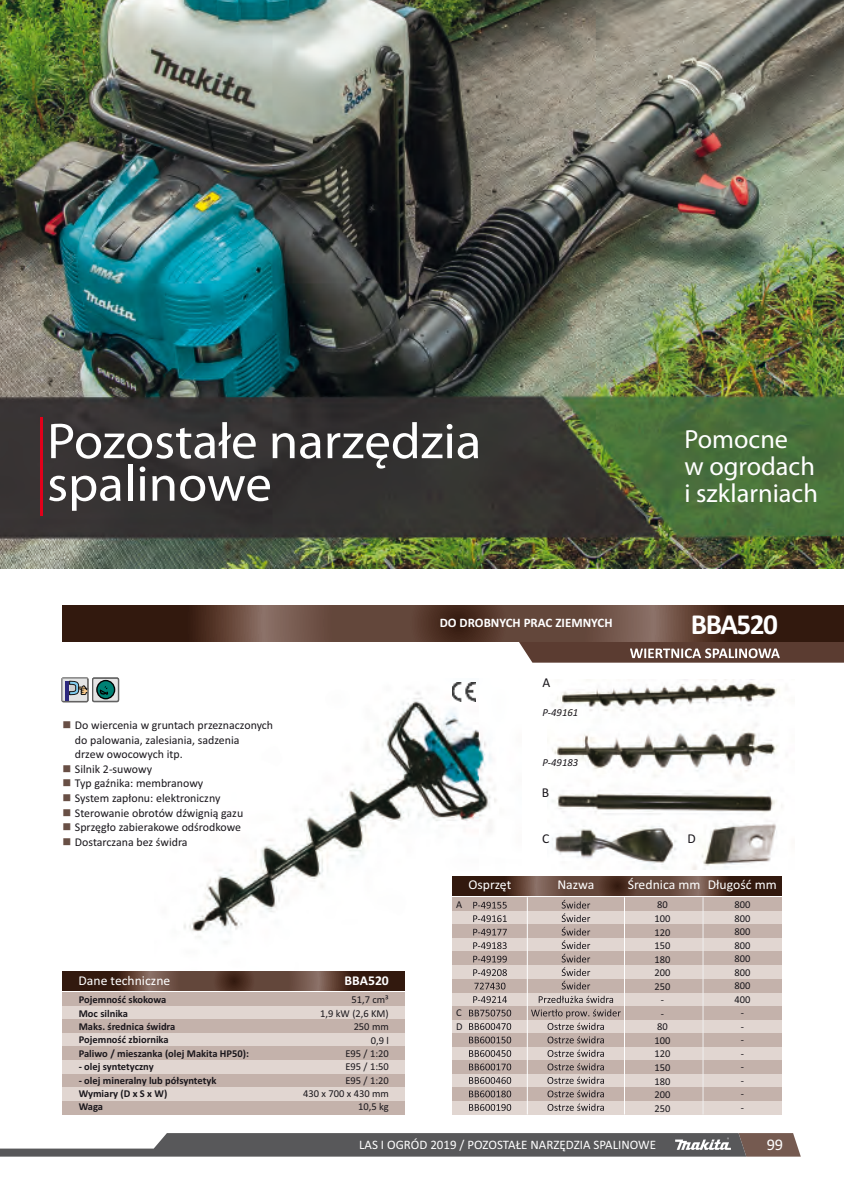
<style>
.page{position:relative;width:844px;height:1191px;background:#fff}
.page>*{position:absolute;margin:0;border:0;box-sizing:border-box;transform-origin:0 0}
.t1{font:50.75px/42.5px "Myriad Pro";color:#fff;scale:1.04 1}
.t2{font:700 29.22px "Calibri";letter-spacing:-.05em;color:#fff}
.t3{font:26.25px/27.1px "Myriad Pro";color:#fff}
.t4{font:16.28px "Calibri";color:#fff}
.t5{font:13.65px "Calibri";color:#1a171c}
.t6{font:13.47px "Calibri";color:#fff}
.t7{font:700 13.47px "Calibri";color:#fff}
.t8{font:12.95px "Calibri";color:#fff}
.t9{font:700 12.95px "Calibri";color:#fff}
.t10{font:11.9px/14.5px "Calibri";color:#1a171c}
.t11{font:italic 10.67px "Calibri";color:#1a171c}
.t12{font:700 10.5px/13.3px "Calibri";color:#1a171c}
.t13{font:10.5px/13.5px "Calibri";color:#1a171c;text-align:center}
.s1{color:#684f45}
</style>
<div class="page">
<img style="left:551px;top:679px;width:231px;height:191px">
<img style="left:184px;top:682px;width:337px;height:256px">
<img style="left:0;top:0;width:843px;height:568px">
<svg style="left:62px;top:605px;width:781px;height:36px;background:#54382d"></svg>
<svg style="left:518px;top:641px;width:325px;height:21px;background:#6e5349"></svg>
<div style="left:61px;top:677px;width:27px;height:25px;background:#636261;border-radius:2px"></div>
<svg style="left:61px;top:677px;width:27px;height:24px"></svg>
<svg style="left:92px;top:677px;width:27px;height:25px"></svg>
<div style="left:93px;top:679px;width:25px;height:21px;background:#e5e5e5"></div>
<svg style="left:96px;top:680px;width:19px;height:19px"></svg>
<svg style="left:99px;top:686px;width:10px;height:9px"></svg>
<div style="left:62px;top:1101px;width:343px;height:13px;background:#c4b2ab"></div>
<div style="left:62px;top:1073px;width:343px;height:14px;background:#c4b2ab"></div>
<div style="left:62px;top:1087px;width:343px;height:14px;background:#e1d6d1"></div>
<svg style="left:62px;top:971px;width:343px;height:19px;background:#54382d"></svg>
<div style="left:62px;top:992px;width:343px;height:14px;background:#c4b2ab"></div>
<div style="left:62px;top:1006px;width:343px;height:13px;background:#e1d6d1"></div>
<div style="left:62px;top:1019px;width:343px;height:14px;background:#c4b2ab"></div>
<div style="left:62px;top:1033px;width:343px;height:13px;background:#e1d6d1"></div>
<div style="left:62px;top:1046px;width:343px;height:14px;background:#c4b2ab"></div>
<div style="left:62px;top:1060px;width:343px;height:13px;background:#e1d6d1"></div>
<svg style="left:452px;top:876px;width:329px;height:19px;background:#54382d"></svg>
<div style="left:452px;top:1046px;width:329px;height:14px;background:#e1d6d1"></div>
<div style="left:452px;top:1019px;width:329px;height:14px;background:#e1d6d1"></div>
<div style="left:452px;top:1033px;width:329px;height:13px;background:#c4b2ab"></div>
<div style="left:452px;top:1006px;width:329px;height:13px;background:#c4b2ab"></div>
<div style="left:452px;top:1101px;width:329px;height:13px;background:#e1d6d1"></div>
<div style="left:452px;top:1073px;width:329px;height:14px;background:#e1d6d1"></div>
<div style="left:452px;top:1087px;width:329px;height:14px;background:#c4b2ab"></div>
<div style="left:452px;top:1060px;width:329px;height:13px;background:#c4b2ab"></div>
<div style="left:452px;top:938px;width:329px;height:13px;background:#e1d6d1"></div>
<div style="left:452px;top:911px;width:329px;height:13px;background:#e1d6d1"></div>
<div style="left:452px;top:924px;width:329px;height:14px;background:#c4b2ab"></div>
<div style="left:452px;top:897px;width:329px;height:14px;background:#c4b2ab"></div>
<div style="left:452px;top:992px;width:329px;height:14px;background:#e1d6d1"></div>
<div style="left:452px;top:965px;width:329px;height:13px;background:#e1d6d1"></div>
<div style="left:452px;top:978px;width:329px;height:14px;background:#c4b2ab"></div>
<div style="left:452px;top:951px;width:329px;height:14px;background:#c4b2ab"></div>
<svg style="left:473px;top:901px;width:33px;height:21px"></svg>
<svg style="left:473px;top:928px;width:33px;height:21px"></svg>
<svg style="left:469px;top:955px;width:42px;height:155px"></svg>
<svg style="left:531px;top:899px;width:89px;height:184px"></svg>
<svg style="left:547px;top:1090px;width:56px;height:20px"></svg>
<hr style="left:526px;top:897px;width:1px;height:217px;background:#fff">
<hr style="left:624px;top:897px;width:1px;height:217px;background:#fff">
<hr style="left:702px;top:897px;width:1px;height:217px;background:#efeeee">
<img style="left:452px;top:682px;width:23px;height:19px">
<svg style="left:0;top:1133px;width:800px;height:23px;background:#747273"></svg>
<hr style="left:40px;top:417px;width:3px;height:99px;background:#e2001a">
<h1 class="t1" style="left:47px;top:424px;width:419px">Pozostałe narzędzia spalinowe</h1>
<h3 class="t3" style="left:684px;top:428px;width:135px">Pomocne<br>w ogrodach i szklarniach</h3>
<p class="t9" style="left:439px;top:617px;width:174px">DO DROBNYCH PRAC ZIEMNYCH</p>
<h2 class="t2" style="left:690px;top:612px;width:88px">BBA520</h2>
<p class="t10" style="left:75px;top:719px;width:200px;text-indent:-13px"><span class="s1">■</span> Do wiercenia w gruntach przeznaczonych do palowania, zalesiania, sadzenia<br>drzew owocowych itp.</p>
<p class="t10" style="left:62px;top:762px;width:91px"><span class="s1">■</span> Silnik 2-suwowy</p>
<p class="t10" style="left:62px;top:777px;width:142px"><span class="s1">■</span> Typ gaźnika: membranowy</p>
<p class="t10" style="left:62px;top:791px;width:159px"><span class="s1">■</span> System zapłonu: elektroniczny</p>
<p class="t10" style="left:62px;top:806px;width:182px"><span class="s1">■</span> Sterowanie obrotów dźwignią gazu</p>
<p class="t10" style="left:62px;top:821px;width:180px"><span class="s1">■</span> Sprzęgło zabierakowe odśrodkowe</p>
<p class="t10" style="left:62px;top:835px;width:127px"><span class="s1">■</span> Dostarczana bez świdra</p>
<p class="t6" style="left:78px;top:975px;width:93px">Dane techniczne</p>
<p class="t7" style="left:344px;top:975px;width:46px">BBA520</p>
<p class="t12" style="left:79px;top:994px;width:172px">Pojemność skokowa<br>Moc silnika<br>Maks. średnica świdra<br>Pojemność zbiornika<br>Paliwo / mieszanka (olej Makita HP50):</p>
<p class="t12" style="left:79px;top:1060px;width:76px">- olej syntetyczny</p>
<p class="t12" style="left:79px;top:1074px;width:139px">- olej mineralny lub półsyntetyk<br>Wymiary (D x S x W)<br>Waga</p>
<p class="t13" style="left:303px;top:994px;width:87px;text-align:right">51,7 cm³<br>1,9 kW (2,6 KM)<br>250 mm<br>0,9 l<br>E95 / 1:20<br>E95 / 1:50<br>E95 / 1:20<br>430 x 700 x 430 mm<br>10,5 kg</p>
<p class="t6" style="left:468px;top:879px;width:44px">Osprzęt</p>
<p class="t13" style="left:456px;top:899px;width:8px">A</p>
<p class="t13" style="left:456px;top:1006px;width:8px;text-align:left">C<br>D</p>
<p class="t5" style="left:542px;top:677px;width:9px">A</p>
<p class="t11" style="left:542px;top:707px;width:37px">P-49161</p>
<p class="t11" style="left:542px;top:758px;width:37px">P-49183</p>
<p class="t5" style="left:541px;top:786px;width:9px">B</p>
<p class="t5" style="left:542px;top:832px;width:9px">C</p>
<p class="t5" style="left:687px;top:832px;width:10px">D</p>
<p class="t6" style="left:557px;top:879px;width:38px">Nazwa</p>
<p class="t6" style="left:627px;top:879px;width:150px">Średnica mm Długość mm</p>
<p class="t13" style="left:654px;top:899px;width:17px">80<br>100<br>120<br>150<br>180<br>200<br>250 -<br>-<br>80<br>100<br>120<br>150<br>180<br>200<br>250</p>
<p class="t13" style="left:734px;top:899px;width:17px">800<br>800<br>800<br>800<br>800<br>800<br>800<br>400 -<br>-<br>-<br>-<br>-<br>-<br>-<br>-</p>
<p class="t8" style="left:359px;top:1139px;width:298px">LAS I OGRÓD 2019 / POZOSTAŁE NARZĘDZIA SPALINOWE</p>
<h3 class="t4" style="left:766px;top:1137px;width:18px">99</h3>
</div>
